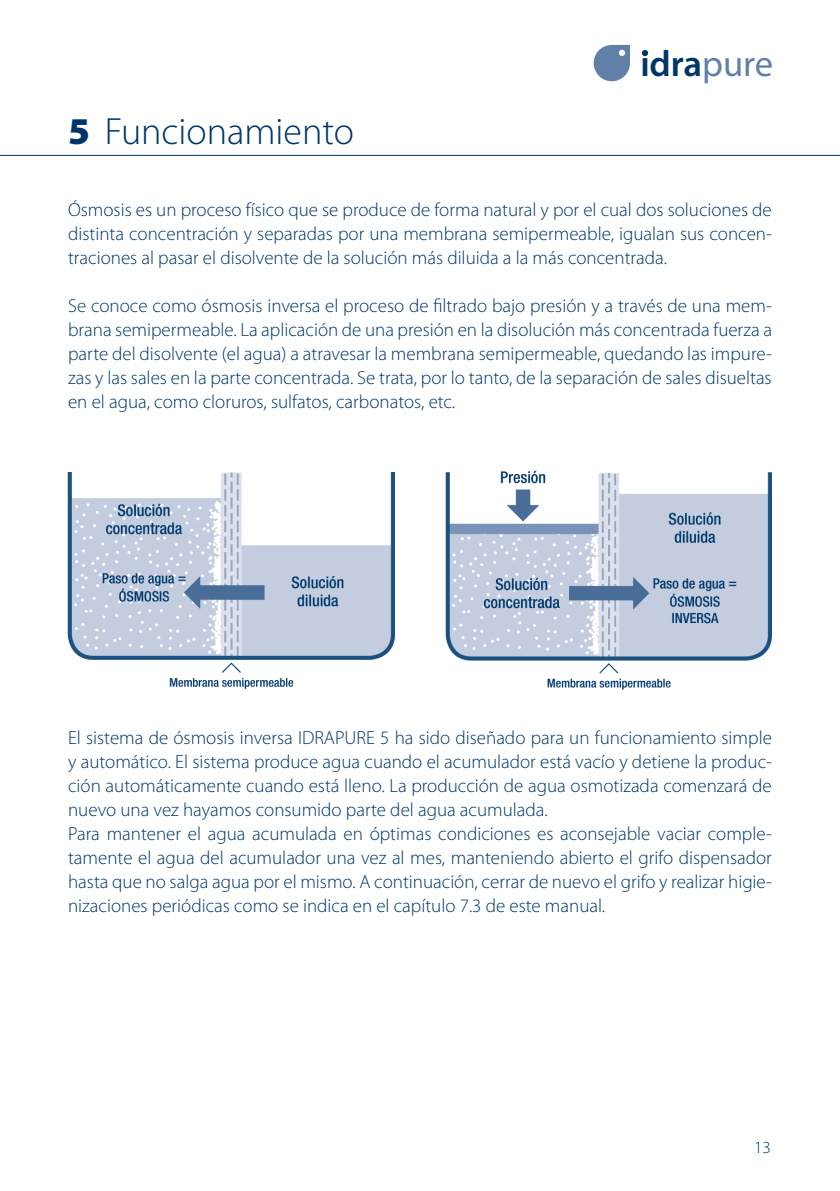
<style>
.page{position:relative;width:840px;height:1191px;background:#fff}
.page>*{position:absolute;margin:0;border:0;box-sizing:border-box;transform-origin:0 0}
._00_titulo_seccion{font:300 38px "Myriad Pro";color:#003667}
.t1{font:600 36.6px "Myriad Pro";color:#003667}
._04_text{font:300 19px/24px "Myriad Pro";color:#003667;text-align:justify}
.t2{font:300 17px "Myriad Pro";color:#003667}
.s1{font-weight:900}
.s2{font-weight:400;color:#6180a7}
</style>
<div class="page">
<svg style="left:593px;top:45px;width:36px;height:36px"></svg>
<svg style="left:642px;top:50px;width:5px;height:6px"></svg>
<hr style="left:0;top:155px;width:839px;height:1px;background:#003667">
<img style="left:67px;top:472px;width:327px;height:218px">
<img style="left:445px;top:470px;width:326px;height:220px">
<p class="_00_titulo_seccion" style="left:68px;top:108px;width:287px"><span class="s1">5</span> Funcionamiento</p>
<h2 class="t1" style="left:640px;top:41px;width:134px">idra<span class="s2">pure</span></h2>
<p class="_04_text" style="left:68px;top:197px;width:704px">Ósmosis es un proceso físico que se produce de forma natural y por el cual dos soluciones de distinta concentración y separadas por una membrana semipermeable, igualan sus concen&shy;traciones al pasar el disolvente de la solución más diluida a la más concentrada.</p>
<p class="_04_text" style="left:68px;top:293px;width:705px">Se conoce como ósmosis inversa el proceso de filtrado bajo presión y a través de una mem&shy;brana semipermeable. La aplicación de una presión en la disolución más concentrada fuerza a parte del disolvente (el agua) a atravesar la membrana semipermeable, quedando las impure&shy;zas y las sales en la parte concentrada. Se trata, por lo tanto, de la separación de sales disueltas en el agua, como cloruros, sulfatos, carbonatos, etc.</p>
<p class="_04_text" style="left:68px;top:725px;width:705px">El sistema de ósmosis inversa IDRAPURE 5 ha sido diseñado para un funcionamiento simple y automático. El sistema produce agua cuando el acumulador está vacío y detiene la produc&shy;ción automáticamente cuando está lleno. La producción de agua osmotizada comenzará de nuevo una vez hayamos consumido parte del agua acumulada.</p>
<p class="_04_text" style="left:68px;top:821px;width:705px">Para mantener el agua acumulada en óptimas condiciones es aconsejable vaciar comple&shy;tamente el agua del acumulador una vez al mes, manteniendo abierto el grifo dispensador hasta que no salga agua por el mismo. A continuación, cerrar de nuevo el grifo y realizar higie&shy;nizaciones periódicas como se indica en el capítulo 7.3 de este manual.</p>
<p class="t2" style="left:753px;top:1136px;width:18px">13</p>
</div>
